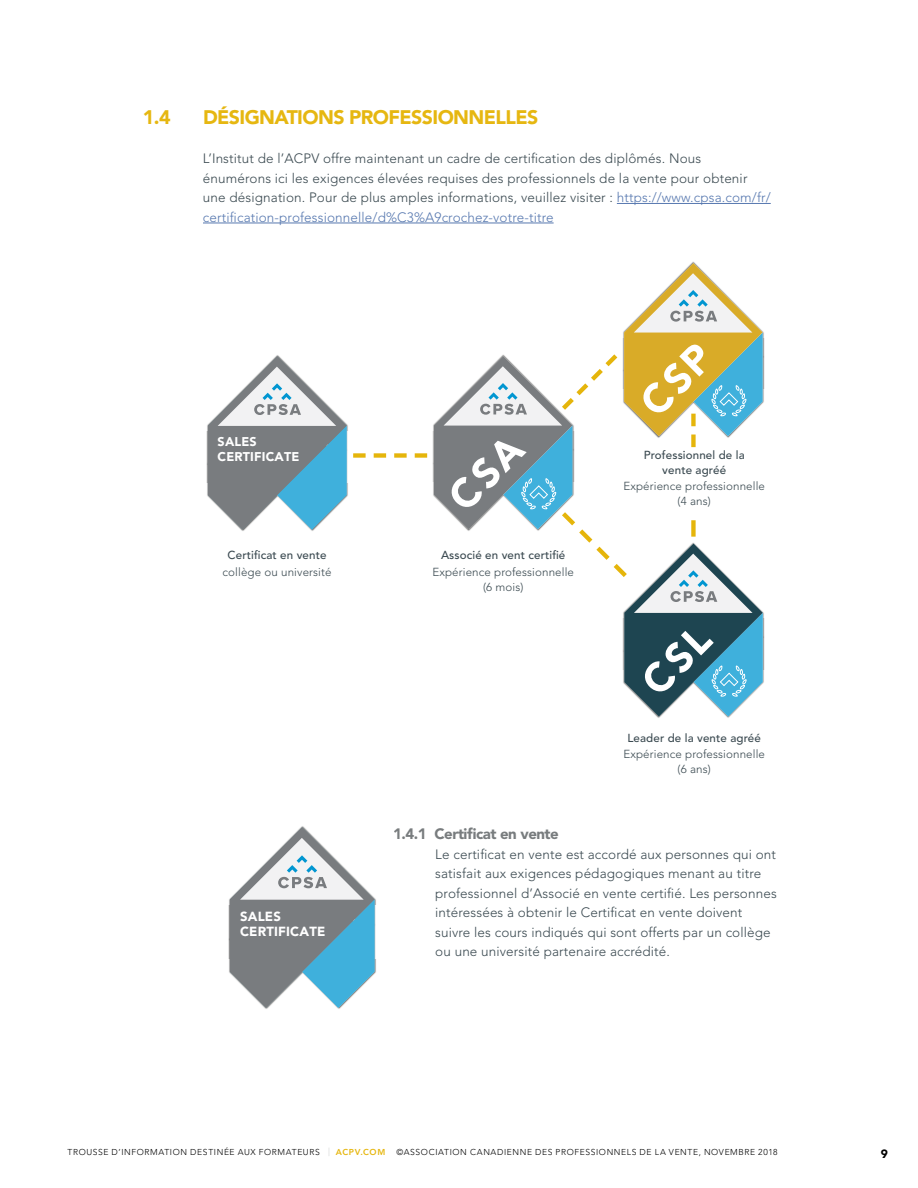
<style>
.page{position:relative;width:918px;height:1188px;background:#fff}
.page>*{position:absolute;margin:0;border:0;box-sizing:border-box;transform-origin:0 0}
.t1{font:900 19.5px "Avenir LT Std";letter-spacing:-.03em;color:#e6b711}
.t2{font:900 15px "Avenir LT Std";letter-spacing:-.03em;color:#787c7e}
.t3{font:300 13.5px/19.5px "Avenir LT Std";letter-spacing:.01em;color:#3b4a51}
.t4{font:900 13.2px/15.3px "Avenir LT Std";letter-spacing:.015em;color:#fff}
.t5{font:900 12.6px/14.5px "Avenir LT Std";letter-spacing:.015em;color:#fff}
.t6{font:900 12px "Avenir LT Std";color:#000}
.t7{font:300 11.55px/15px "Avenir LT Std";letter-spacing:.01em;color:#3b4a51;text-align:center}
.t8{font:500 11.55px/15px "Avenir LT Std";letter-spacing:.01em;color:#3b4a51;text-align:center}
.t9{font:300 8.55px "Avenir LT Std";letter-spacing:.07em;color:#000}
.s1{color:#5879b0}
.s2{color:#c7c8ca}
.s3{font-weight:800;color:#e6b711}
</style>
<div class="page">
<hr style="left:617px;top:203px;width:154px;height:1px;background:#5879b0">
<hr style="left:203px;top:223px;width:351px;height:1px;background:#5879b0">
<img style="left:427px;top:424px;width:7px;height:72px">
<img style="left:206px;top:355px;width:142px;height:176px">
<svg style="left:208px;top:357px;width:139px;height:173px"></svg>
<img style="left:691px;top:261px;width:74px;height:142px">
<img style="left:657px;top:612px;width:108px;height:106px">
<svg style="left:353px;top:453px;width:74px;height:5px"></svg>
<img style="left:228px;top:826px;width:148px;height:183px">
<svg style="left:230px;top:827px;width:144px;height:181px"></svg>
<svg style="left:434px;top:263px;width:329px;height:454px"></svg>
<h1 class="t1" style="left:143px;top:106px;width:29px">1.4</h1>
<h1 class="t1" style="left:203px;top:106px;width:337px">DÉSIGNATIONS PROFESSIONNELLES</h1>
<p class="t3" style="left:203px;top:149px;width:569px">L’Institut de l’ACPV offre maintenant un cadre de certification des diplômés. Nous énumérons ici les exigences élevées requises des professionnels de la vente pour obtenir une désignation. Pour de plus amples informations, veuillez visiter : <span class="s1">https://www.cpsa.com/fr/ certification-professionnelle/d%C3%A9crochez-votre-titre</span></p>
<p class="t5" style="left:218px;top:435px;width:83px">SALES<br>CERTIFICATE</p>
<p class="t8" style="left:228px;top:548px;width:100px">Certificat en vente</p>
<p class="t7" style="left:223px;top:565px;width:110px">collège ou université</p>
<p class="t4" style="left:240px;top:909px;width:87px">SALES<br>CERTIFICATE</p>
<p class="t8" style="left:441px;top:548px;width:126px">Associé en vent certifié</p>
<p class="t7" style="left:432px;top:565px;width:143px">Expérience professionnelle (6 mois)</p>
<p class="t8" style="left:644px;top:448px;width:102px">Professionnel de la vente agréé</p>
<p class="t7" style="left:623px;top:479px;width:143px">Expérience professionnelle (4 ans)</p>
<p class="t8" style="left:627px;top:731px;width:135px">Leader de la vente agréé</p>
<p class="t7" style="left:623px;top:747px;width:143px">Expérience professionnelle (6 ans)</p>
<p class="t2" style="left:393px;top:825px;width:167px">1.4.1 Certificat en vente</p>
<p class="t3" style="left:435px;top:844px;width:343px">Le certificat en vente est accordé aux personnes qui ont satisfait aux exigences pédagogiques menant au titre professionnel d’Associé en vente certifié. Les personnes intéressées à obtenir le Certificat en vente doivent suivre les cours indiqués qui sont offerts par un collège ou une université partenaire accrédité.</p>
<p class="t9" style="left:68px;top:1147px;width:319px">TROUSSE D’INFORMATION DESTINÉE AUX FORMATEURS <span class="s2">|</span> <span class="s3">ACPV.COM</span></p>
<p class="t9" style="left:396px;top:1147px;width:383px">©ASSOCIATION CANADIENNE DES PROFESSIONNELS DE LA VENTE, NOVEMBRE 2018</p>
<p class="t6" style="left:881px;top:1147px;width:9px">9</p>
</div>
